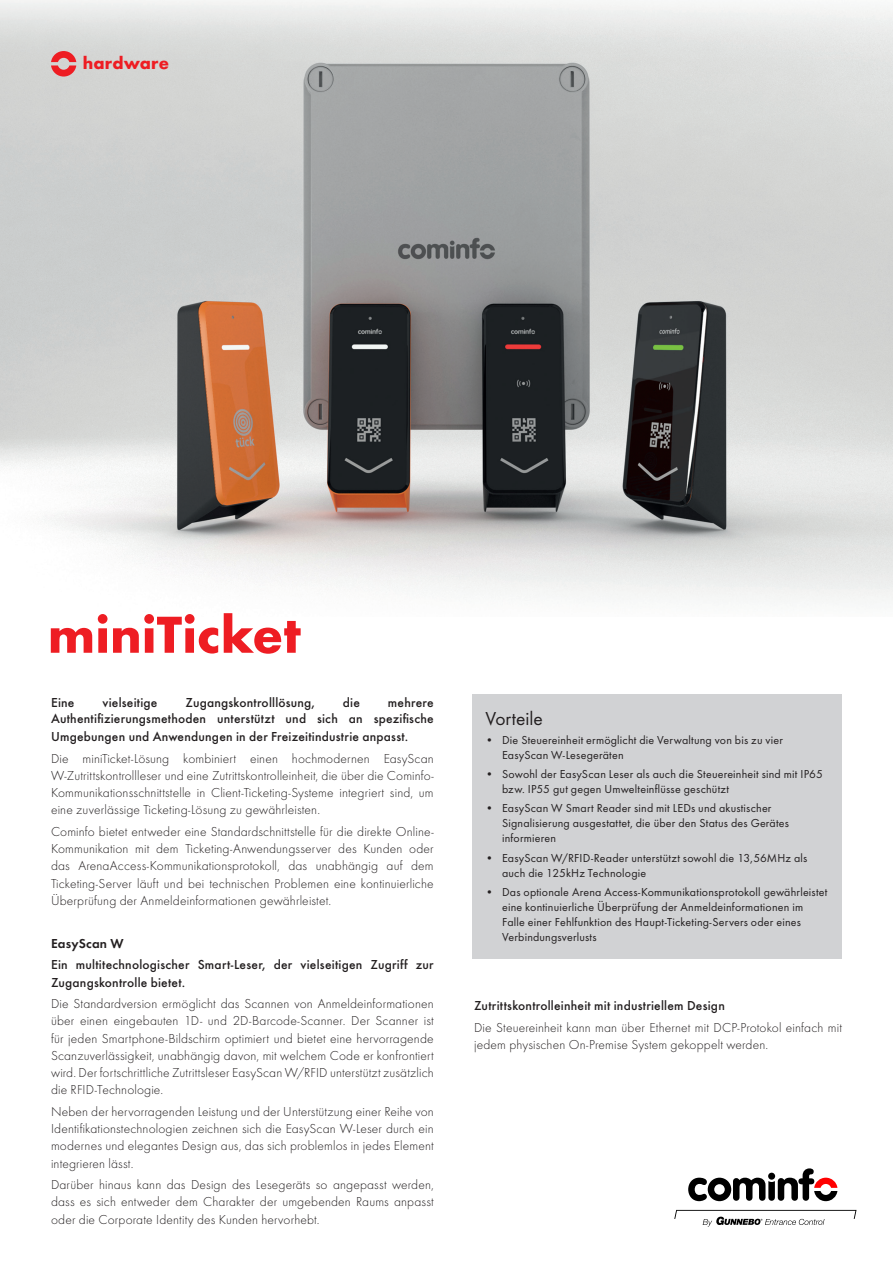
<style>
.page{position:relative;width:893px;height:1263px;background:#fff}
.page>*{position:absolute;margin:0;border:0;box-sizing:border-box;transform-origin:0 0}
.Nadpis_1{font:700 54px "Futura TOT";letter-spacing:.005em;color:#ee1d23}
.Nadpis_2{font:19.5px "Futura TOT";color:#231f20}
.Styl_odstavce1{font:700 18px "Futura TOT";letter-spacing:.005em;color:#ee1d23}
.Futura_9b_Light{font:13.5px/17.2px "Futura TOT Ligh";letter-spacing:.01em;color:#231f20;text-align:justify}
.Futura_9b_Light-2{font:500 13.5px/16.5px "Futura TOT";letter-spacing:.015em;color:#231f20;text-align:right}
.Futura_9b_Light-3{font:600 13.5px "Futura TOT";letter-spacing:.015em;color:#231f20}
.t1{font:12px/15px "Futura TOT";letter-spacing:.015em;color:#231f20}
</style>
<div class="page">
<img style="left:0;top:0;width:893px;height:601px">
<svg style="left:688px;top:1168px;width:149px;height:33px"></svg>
<svg style="left:674px;top:1210px;width:182px;height:16px"></svg>
<div style="left:473px;top:694px;width:369px;height:265px;background:#d1d2d4"></div>
<svg style="left:51px;top:51px;width:25px;height:26px"></svg>
<p class="Styl_odstavce1" style="left:83px;top:52px;width:88px">hardware</p>
<p class="Nadpis_1" style="left:48px;top:601px;width:255px">miniTicket</p>
<p class="Futura_9b_Light-2" style="left:51px;top:694px;width:384px">mehrere<br>Authentifizierungsmethoden unterstützt und sich an spezifische</p>
<p class="Futura_9b_Light-2" style="left:51px;top:728px;width:359px">Umgebungen und Anwendungen in der Freizeitindustrie anpasst.</p>
<p class="Futura_9b_Light" style="left:51px;top:749px;width:384px">Die miniTicket-Lösung kombiniert einen hochmodernen EasyScan W-Zutrittskontrollleser und eine Zutrittskontrolleinheit, die über die Cominfo-Kommunikationsschnittstelle in Client-Ticketing-Systeme integriert sind, um eine zuverlässige Ticketing-Lösung zu gewährleisten.</p>
<p class="Futura_9b_Light" style="left:51px;top:823px;width:384px">Cominfo bietet entweder eine Standardschnittstelle für die direkte Online-Kommunikation mit dem Ticketing-Anwendungsserver des Kunden oder das ArenaAccess-Kommunikationsprotokoll, das unabhängig auf dem Ticketing-Server läuft und bei technischen Problemen eine kontinuierliche Überprüfung der Anmeldeinformationen gewährleistet.</p>
<p class="Futura_9b_Light-3" style="left:51px;top:935px;width:74px">EasyScan W</p>
<p class="Futura_9b_Light-2" style="left:51px;top:956px;width:384px;line-height:17.2px;text-align:left">Ein multitechnologischer Smart-Leser, der vielseitigen Zugriff zur<br>Zugangskontrolle bietet.</p>
<p class="Futura_9b_Light" style="left:51px;top:995px;width:384px">Die Standardversion ermöglicht das Scannen von Anmeldeinformationen über einen eingebauten 1D- und 2D-Barcode-Scanner. Der Scanner ist für jeden Smartphone-Bildschirm optimiert und bietet eine hervorragende Scanzuverlässigkeit, unabhängig davon, mit welchem Code er konfrontiert wird. Der fortschrittliche Zutrittsleser EasyScan W/RFID unterstützt zusätzlich die RFID-Technologie.</p>
<p class="Futura_9b_Light" style="left:51px;top:1103px;width:384px">Neben der hervorragenden Leistung und der Unterstützung einer Reihe von Identifikationstechnologien zeichnen sich die EasyScan W-Leser durch ein modernes und elegantes Design aus, das sich problemlos in jedes Element integrieren lässt.</p>
<p class="Futura_9b_Light" style="left:51px;top:1176px;width:384px">Darüber hinaus kann das Design des Lesegeräts so angepasst werden, dass es sich entweder dem Charakter der umgebenden Raums anpasst oder die Corporate Identity des Kunden hervorhebt.</p>
<p class="Futura_9b_Light-2" style="left:51px;top:694px;width:25px">Eine</p>
<p class="Futura_9b_Light-2" style="left:102px;top:694px;width:57px">vielseitige</p>
<p class="Futura_9b_Light-2" style="left:186px;top:694px;width:131px">Zugangskontrolllösung,</p>
<p class="Futura_9b_Light-2" style="left:343px;top:694px;width:19px">die</p>
<p class="Nadpis_2" style="left:486px;top:706px;width:59px">Vorteile</p>
<p class="t1" style="left:502px;top:732px;width:282px;text-indent:-16px">• Die Steuereinheit ermöglicht die Verwaltung von bis zu vier<br>EasyScan W-Lesegeräten</p>
<p class="t1" style="left:502px;top:767px;width:322px;text-indent:-16px">• Sowohl der EasyScan Leser als auch die Steuereinheit sind mit IP65 bzw. IP55 gut gegen Umwelteinflüsse geschützt</p>
<p class="t1" style="left:502px;top:801px;width:288px;text-indent:-16px">• EasyScan W Smart Reader sind mit LEDs und akustischer<br>Signalisierung ausgestattet, die über den Status des Gerätes informieren</p>
<p class="t1" style="left:502px;top:850px;width:307px;text-indent:-16px">• EasyScan W/RFID-Reader unterstützt sowohl die 13,56MHz als auch die 125kHz Technologie</p>
<p class="t1" style="left:502px;top:884px;width:327px;text-indent:-16px">• Das optionale Arena Access-Kommunikationsprotokoll gewährleistet eine kontinuierliche Überprüfung der Anmeldeinformationen im Falle einer Fehlfunktion des Haupt-Ticketing-Servers oder eines Verbindungsverlusts</p>
<p class="Futura_9b_Light-2" style="left:474px;top:998px;width:252px">Zutrittskontrolleinheit mit industriellem Design</p>
<p class="Futura_9b_Light" style="left:474px;top:1019px;width:369px">Die Steuereinheit kann man über Ethernet mit DCP-Protokol einfach mit jedem physischen On-Premise System gekoppelt werden.</p>
</div>
